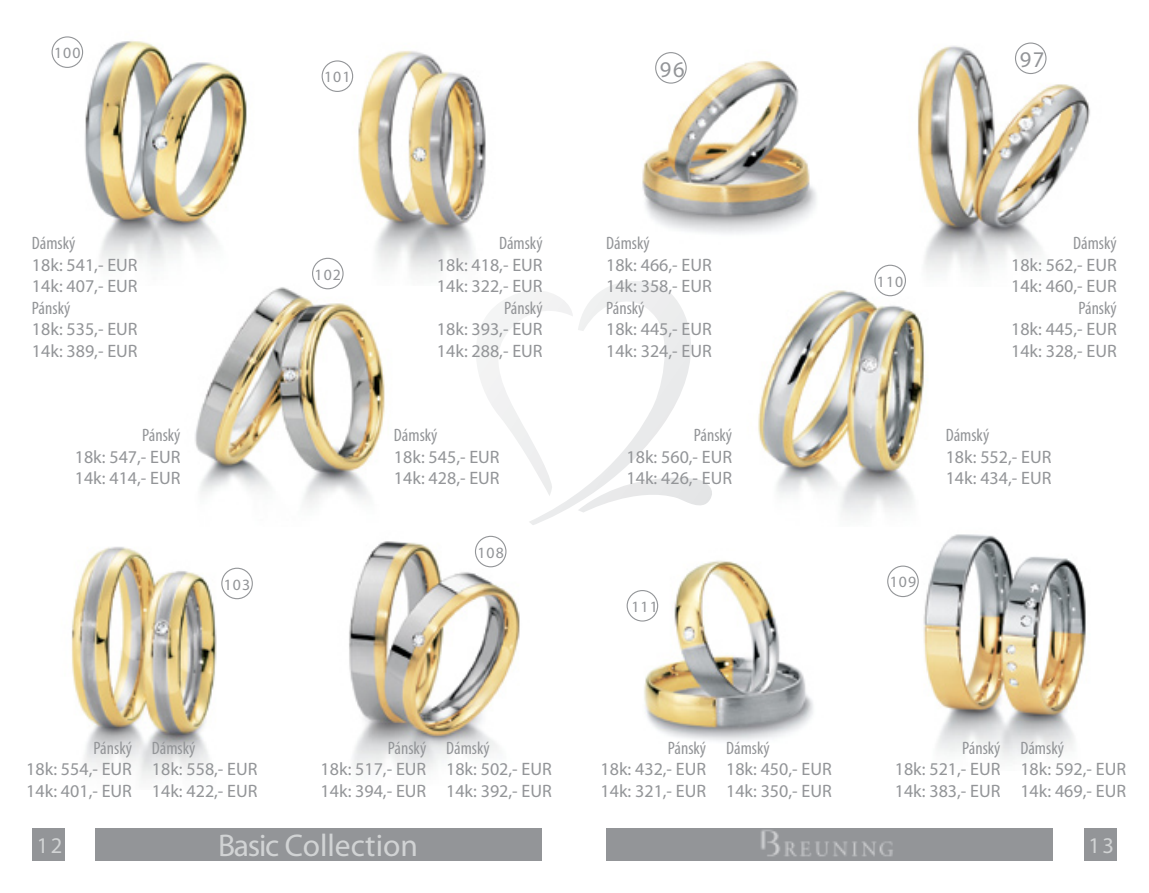
<style>
.page{position:relative;width:1149px;height:893px;background:#fff}
.page>*{position:absolute;margin:0;border:0;box-sizing:border-box;transform-origin:0 0}
.t1{font:31.5px "Myriad Pro";color:#d1d3d4}
.t2{font:22.5px "Myriad Pro";color:#d1d3d4}
.t3{font:22.5px "Myriad Pro";color:#939598}
.t4{font:18px/21.6px "Myriad Pro";color:#939598}
.t5{font:condensed 18px "Myriad Pro";color:#939598}
.t6{font:15.75px "Myriad Pro";letter-spacing:.07em;color:#939598}
</style>
<div class="page">
<div style="left:95px;top:828px;width:446px;height:33px;background:#939598"></div>
<div style="left:33px;top:828px;width:32px;height:33px;background:#939598"></div>
<div style="left:606px;top:828px;width:446px;height:33px;background:#939598"></div>
<div style="left:1083px;top:828px;width:33px;height:33px;background:#939598"></div>
<img style="left:761px;top:829px;width:132px;height:28px">
<img style="left:349px;top:535px;width:171px;height:236px">
<img style="left:195px;top:285px;width:190px;height:219px">
<img style="left:71px;top:547px;width:182px;height:232px">
<img style="left:888px;top:534px;width:198px;height:227px">
<img style="left:628px;top:560px;width:185px;height:181px">
<img style="left:758px;top:287px;width:167px;height:228px">
<img style="left:51px;top:36px;width:196px;height:229px">
<img style="left:312px;top:51px;width:174px;height:234px">
<img style="left:876px;top:42px;width:214px;height:245px">
<img style="left:642px;top:52px;width:175px;height:182px">
<svg style="left:462px;top:281px;width:250px;height:244px"></svg>
<div style="left:874px;top:265px;width:31px;height:31px;border:1px solid #939598;border-radius:50%"></div>
<div style="left:655px;top:52px;width:31px;height:32px;border:1px solid #939598;border-radius:50%"></div>
<div style="left:1014px;top:43px;width:32px;height:31px;border:1px solid #939598;border-radius:50%"></div>
<div style="left:626px;top:590px;width:32px;height:32px;border:1px solid #939598;border-radius:50%"></div>
<div style="left:886px;top:566px;width:32px;height:31px;border:1px solid #939598;border-radius:50%"></div>
<div style="left:312px;top:258px;width:31px;height:31px;border:1px solid #939598;border-radius:50%"></div>
<div style="left:52px;top:36px;width:31px;height:32px;border:1px solid #939598;border-radius:50%"></div>
<div style="left:321px;top:60px;width:32px;height:32px;border:1px solid #939598;border-radius:50%"></div>
<div style="left:221px;top:568px;width:32px;height:31px;border:1px solid #939598;border-radius:50%"></div>
<div style="left:475px;top:536px;width:31px;height:31px;border:1px solid #939598;border-radius:50%"></div>
<p class="t6" style="left:54px;top:44px;width:28px">100</p>
<p class="t6" style="left:324px;top:68px;width:28px">101</p>
<p class="t3" style="left:659px;top:57px;width:26px">96</p>
<p class="t3" style="left:1019px;top:47px;width:26px">97</p>
<p class="t5" style="left:32px;top:233px;width:45px">Dámský</p>
<p class="t4" style="left:32px;top:254px;width:107px">18k: 541,- EUR<br>14k: 407,- EUR</p>
<p class="t5" style="left:32px;top:298px;width:40px">Pánský</p>
<p class="t4" style="left:32px;top:319px;width:107px">18k: 535,- EUR<br>14k: 389,- EUR</p>
<p class="t5" style="left:142px;top:425px;width:40px">Pánský</p>
<p class="t4" style="left:75px;top:446px;width:107px">18k: 547,- EUR<br>14k: 414,- EUR</p>
<p class="t6" style="left:224px;top:576px;width:28px">103</p>
<p class="t5" style="left:93px;top:738px;width:40px">Pánský</p>
<p class="t4" style="left:26px;top:759px;width:107px">18k: 554,- EUR<br>14k: 401,- EUR</p>
<p class="t5" style="left:152px;top:738px;width:45px">Dámský</p>
<p class="t4" style="left:152px;top:759px;width:107px">18k: 558,- EUR<br>14k: 422,- EUR</p>
<p class="t6" style="left:314px;top:266px;width:28px">102</p>
<p class="t5" style="left:499px;top:233px;width:45px">Dámský</p>
<p class="t4" style="left:437px;top:254px;width:107px">18k: 418,- EUR<br>14k: 322,- EUR</p>
<p class="t5" style="left:504px;top:298px;width:40px">Pánský</p>
<p class="t4" style="left:437px;top:319px;width:107px">18k: 393,- EUR<br>14k: 288,- EUR</p>
<p class="t5" style="left:394px;top:425px;width:45px">Dámský</p>
<p class="t4" style="left:394px;top:446px;width:107px">18k: 545,- EUR<br>14k: 428,- EUR</p>
<p class="t6" style="left:477px;top:544px;width:28px">108</p>
<p class="t5" style="left:606px;top:233px;width:45px">Dámský</p>
<p class="t4" style="left:606px;top:254px;width:107px">18k: 466,- EUR<br>14k: 358,- EUR</p>
<p class="t5" style="left:606px;top:298px;width:40px">Pánský</p>
<p class="t4" style="left:606px;top:319px;width:107px">18k: 445,- EUR<br>14k: 324,- EUR</p>
<p class="t5" style="left:693px;top:425px;width:40px">Pánský</p>
<p class="t4" style="left:626px;top:446px;width:107px">18k: 560,- EUR<br>14k: 426,- EUR</p>
<p class="t6" style="left:631px;top:598px;width:28px">111</p>
<p class="t6" style="left:876px;top:273px;width:28px">110</p>
<p class="t5" style="left:1072px;top:233px;width:45px">Dámský</p>
<p class="t4" style="left:1010px;top:254px;width:107px">18k: 562,- EUR<br>14k: 460,- EUR</p>
<p class="t5" style="left:1077px;top:298px;width:40px">Pánský</p>
<p class="t4" style="left:1010px;top:319px;width:107px">18k: 445,- EUR<br>14k: 328,- EUR</p>
<p class="t5" style="left:945px;top:425px;width:45px">Dámský</p>
<p class="t4" style="left:945px;top:446px;width:107px">18k: 552,- EUR<br>14k: 434,- EUR</p>
<p class="t6" style="left:889px;top:573px;width:28px">109</p>
<p class="t5" style="left:388px;top:738px;width:40px">Pánský</p>
<p class="t4" style="left:320px;top:759px;width:107px">18k: 517,- EUR<br>14k: 394,- EUR</p>
<p class="t5" style="left:446px;top:738px;width:45px">Dámský</p>
<p class="t4" style="left:446px;top:759px;width:107px">18k: 502,- EUR<br>14k: 392,- EUR</p>
<p class="t5" style="left:667px;top:738px;width:40px">Pánský</p>
<p class="t4" style="left:600px;top:759px;width:107px">18k: 432,- EUR<br>14k: 321,- EUR</p>
<p class="t5" style="left:725px;top:738px;width:45px">Dámský</p>
<p class="t4" style="left:725px;top:759px;width:107px">18k: 450,- EUR<br>14k: 350,- EUR</p>
<p class="t5" style="left:961px;top:738px;width:40px">Pánský</p>
<p class="t4" style="left:894px;top:759px;width:107px">18k: 521,- EUR<br>14k: 383,- EUR</p>
<p class="t5" style="left:1020px;top:738px;width:45px">Dámský</p>
<p class="t4" style="left:1020px;top:759px;width:107px">18k: 592,- EUR<br>14k: 469,- EUR</p>
<p class="t2" style="left:37px;top:833px;width:27px">12</p>
<h1 class="t1" style="left:218px;top:828px;width:201px">Basic Collection</h1>
<p class="t2" style="left:1088px;top:833px;width:27px">13</p>
</div>
